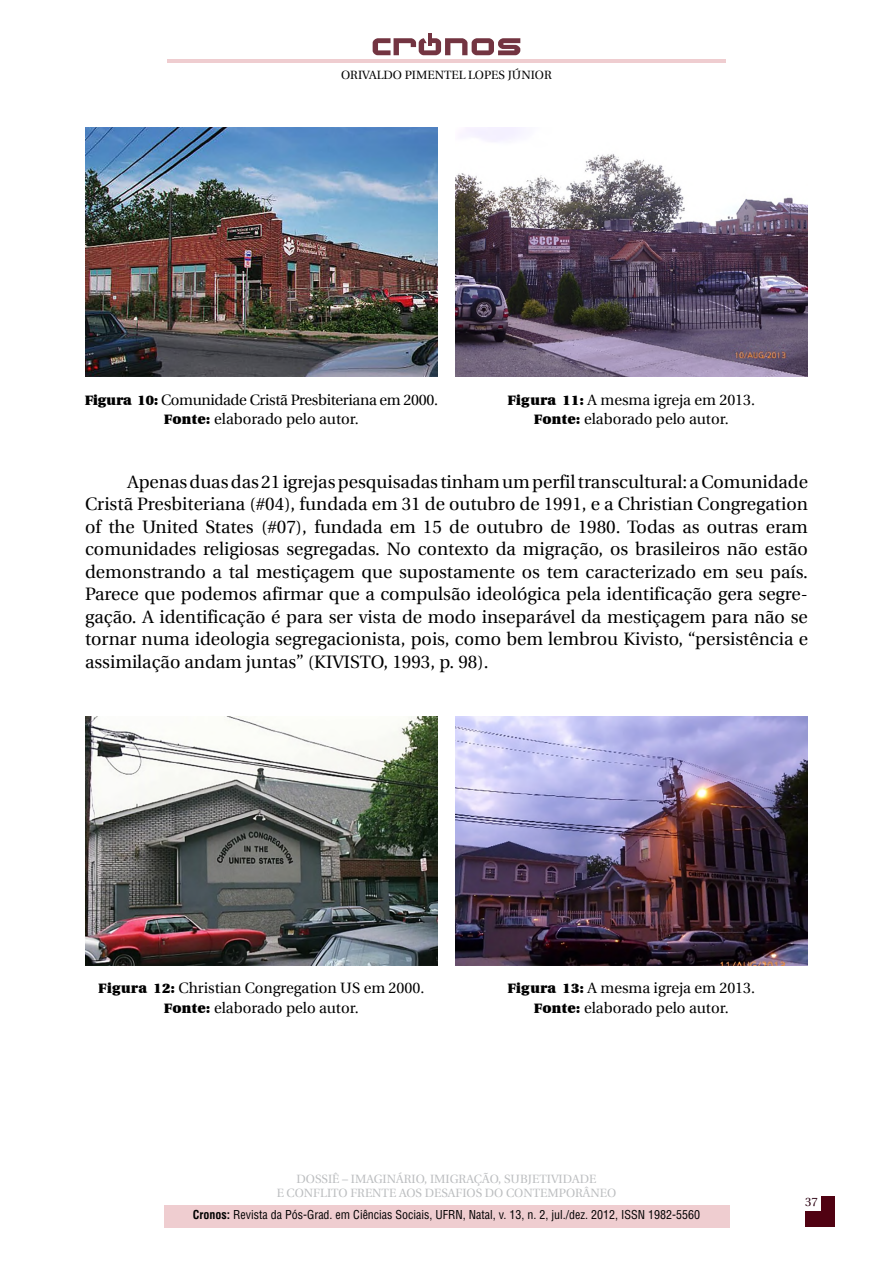
<style>
.page{position:relative;width:893px;height:1263px;background:#fff}
.page>*{position:absolute;margin:0;border:0;box-sizing:border-box;transform-origin:0 0}
.t1{font:18px/22.5px "Utopia";color:#000;text-align:justify}
.t2{font:15px/19.5px "Utopia";color:#000;text-align:center}
.t3{font:15px/19.5px "Utopia";letter-spacing:-.02em;color:#000;text-align:center}
.t4{font:condensed 12px "Helvetica LT Std";color:#000}
.t5{font:12px/14.4px "Utopia";color:#bcbec0;text-align:center}
.t6{font:12px "Utopia";color:#000}
.t7{font:12px "Utopia";color:#2c0212}
.s1{font-weight:700}
</style>
<div class="page">
<hr style="left:428px;top:33px;width:4px;height:13px;background:#733441">
<svg style="left:373px;top:38px;width:147px;height:17px"></svg>
<hr style="left:167px;top:59px;width:559px;height:4px;background:#efcdd0">
<div style="left:164px;top:1205px;width:565px;height:22px;background:#efcdd0"></div>
<div style="left:805px;top:1196px;width:30px;height:31px;background:#500212"></div>
<div style="left:796px;top:1189px;width:24px;height:22px;background:#fff"></div>
<img style="left:85px;top:128px;width:353px;height:249px">
<img style="left:455px;top:128px;width:353px;height:249px">
<img style="left:85px;top:716px;width:353px;height:249px">
<img style="left:455px;top:716px;width:353px;height:249px">
<p class="t6" style="left:341px;top:69px;width:212px">ORIVALDO PIMENTEL LOPES JÚNIOR</p>
<p class="t3" style="left:85px;top:390px;width:354px"><span class="s1">Figura 10:</span> Comunidade Cristã Presbiteriana em 2000.<br><span class="s1">Fonte:</span> elaborado pelo autor.</p>
<p class="t2" style="left:508px;top:390px;width:249px"><span class="s1">Figura 11:</span> A mesma igreja em 2013.<br><span class="s1">Fonte:</span> elaborado pelo autor.</p>
<p class="t1" style="left:85px;top:470px;width:724px;text-indent:43px">Apenas duas das 21 igrejas pesquisadas tinham um perfil transcultural: a Comunidade Cristã Presbiteriana (#04), fundada em 31 de outubro de 1991, e a Christian Congregation of the United States (#07), fundada em 15 de outubro de 1980. Todas as outras eram comunidades religiosas segregadas. No contexto da migração, os brasileiros não estão demonstrando a tal mestiçagem que supostamente os tem caracterizado em seu país.<br>Parece que podemos afirmar que a compulsão ideológica pela identificação gera segre&shy;gação. A identificação é para ser vista de modo inseparável da mestiçagem para não se tornar numa ideologia segregacionista, pois, como bem lembrou Kivisto, “persistência e assimilação andam juntas” (KIVISTO, 1993, p. 98).</p>
<p class="t2" style="left:99px;top:979px;width:327px"><span class="s1">Figura 12:</span> Christian Congregation US em 2000.<br><span class="s1">Fonte:</span> elaborado pelo autor.</p>
<p class="t2" style="left:508px;top:979px;width:249px"><span class="s1">Figura 13:</span> A mesma igreja em 2013.<br><span class="s1">Fonte:</span> elaborado pelo autor.</p>
<p class="t5" style="left:277px;top:1172px;width:341px">DOSSIÊ – IMAGINÁRIO, IMIGRAÇÃO, SUBJETIVIDADE<br>E CONFLITO FRENTE AOS DESAFIOS DO CONTEMPORÂNEO</p>
<p class="t4" style="left:193px;top:1207px;width:509px"><span class="s1">Cronos:</span> Revista da Pós-Grad. em Ciências Sociais, UFRN, Natal, v. 13, n. 2, jul./dez. 2012, ISSN 1982-5560</p>
<p class="t7" style="left:805px;top:1195px;width:14px">37</p>
</div>
